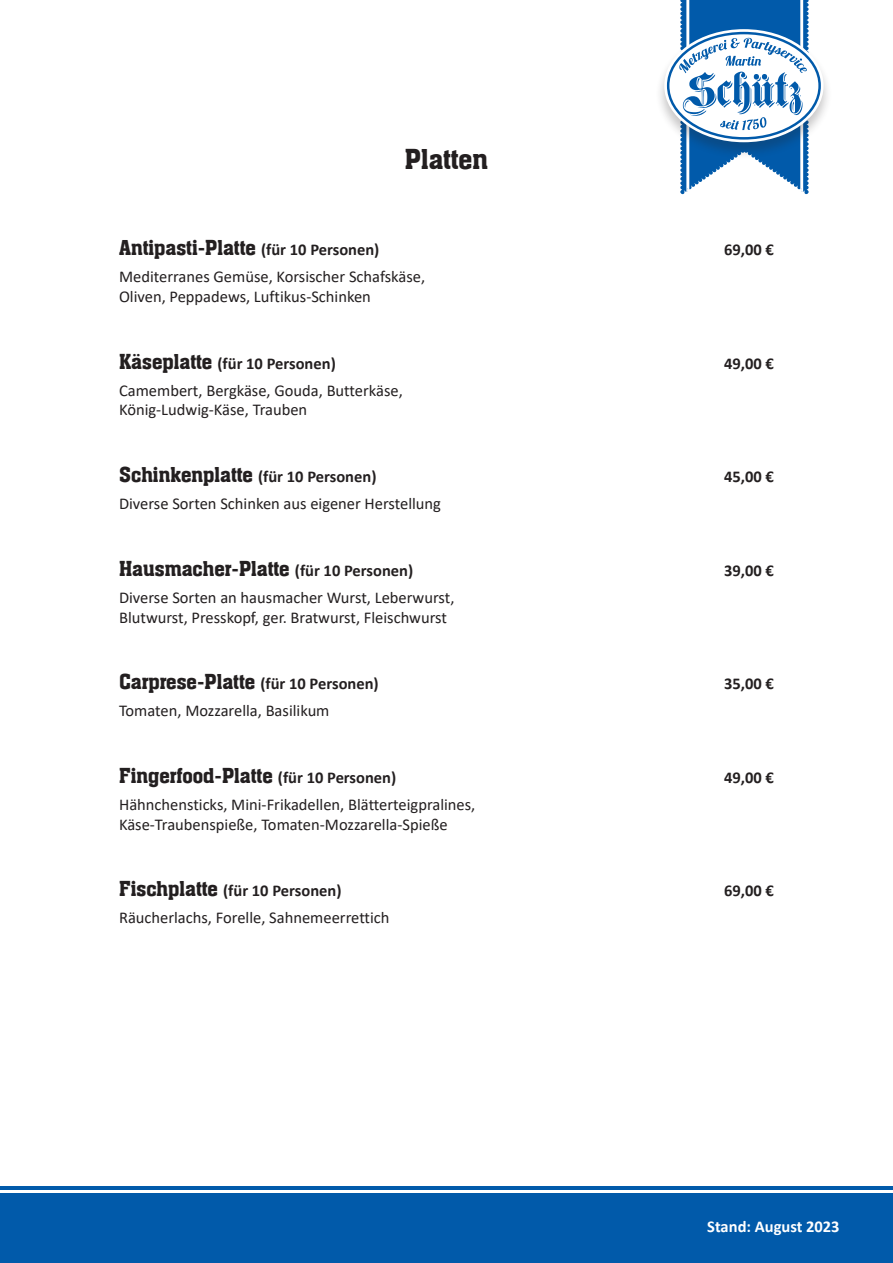
<style>
.page{position:relative;width:893px;height:1263px;background:#fff}
.page>*{position:absolute;margin:0;border:0;box-sizing:border-box;transform-origin:0 0}
.t1{font:30px "Aachen Medium Plain";color:#231f20}
.t2{font:22.5px "Aachen Medium Plain";color:#231f20}
.t3{font:16.5px/19.8px "Calibri";color:#231f20}
.t4{font:700 16.5px "Calibri";color:#231f20}
.t5{font:700 16.5px "Calibri";color:#fff}
.s1{font-family:"Calibri";font-weight:700;font-size:16.5px}
.s2{font-family:"Aachen Medium Plain";font-weight:400;font-size:22.5px}
</style>
<div class="page">
<div style="left:0;top:1187px;width:893px;height:76px;background:#015aaa"></div>
<hr style="left:0;top:1190px;width:893px;height:2px;background:#fff">
<div style="left:655px;top:28px;width:178px;height:132px;background:#231f20;opacity:.25"></div>
<svg style="left:664px;top:0;width:160px;height:194px"></svg>
<h1 class="t1" style="left:405px;top:143px;width:85px">Platten</h1>
<h2 class="t2" style="left:119px;top:236px;width:262px">Antipasti-Platte <span class="s1">(für 10 Personen)</span></h2>
<p class="t4" style="left:724px;top:238px;width:51px">69,00 €</p>
<p class="t3" style="left:119px;top:266px;width:308px">Mediterranes Gemüse, Korsischer Schafskäse,<br>Oliven, Peppadews, Luftikus-Schinken</p>
<p class="t4" style="left:119px;top:351px;width:218px"><span class="s2">Käseplatte</span> (für 10 Personen)</p>
<p class="t4" style="left:724px;top:351px;width:51px">49,00 €</p>
<p class="t3" style="left:119px;top:380px;width:285px">Camembert, Bergkäse, Gouda, Butterkäse,<br>König-Ludwig-Käse, Trauben</p>
<p class="t4" style="left:119px;top:465px;width:259px"><span class="s2">Schinkenplatte</span> (für 10 Personen)</p>
<p class="t4" style="left:724px;top:465px;width:51px">45,00 €</p>
<p class="t3" style="left:119px;top:493px;width:323px">Diverse Sorten Schinken aus eigener Herstellung</p>
<h2 class="t2" style="left:119px;top:556px;width:296px">Hausmacher-Platte <span class="s1">(für 10 Personen)</span></h2>
<p class="t4" style="left:724px;top:558px;width:51px">39,00 €</p>
<p class="t3" style="left:119px;top:587px;width:337px">Diverse Sorten an hausmacher Wurst, Leberwurst,<br>Blutwurst, Presskopf, ger. Bratwurst, Fleischwurst</p>
<h2 class="t2" style="left:119px;top:669px;width:261px">Carprese-Platte <span class="s1">(für 10 Personen)</span></h2>
<p class="t4" style="left:724px;top:672px;width:51px">35,00 €</p>
<p class="t3" style="left:119px;top:700px;width:212px">Tomaten, Mozzarella, Basilikum</p>
<h2 class="t2" style="left:119px;top:763px;width:279px">Fingerfood-Platte <span class="s1">(für 10 Personen)</span></h2>
<p class="t4" style="left:724px;top:765px;width:51px">49,00 €</p>
<p class="t3" style="left:119px;top:794px;width:358px">Hähnchensticks, Mini-Frikadellen, Blätterteigpralines,<br>Käse-Traubenspieße, Tomaten-Mozzarella-Spieße</p>
<p class="t4" style="left:119px;top:879px;width:224px"><span class="s2">Fischplatte</span> (für 10 Personen)</p>
<p class="t4" style="left:724px;top:879px;width:51px">69,00 €</p>
<p class="t3" style="left:119px;top:907px;width:272px">Räucherlachs, Forelle, Sahnemeerrettich</p>
<p class="t5" style="left:707px;top:1215px;width:134px">Stand: August 2023</p>
</div>
